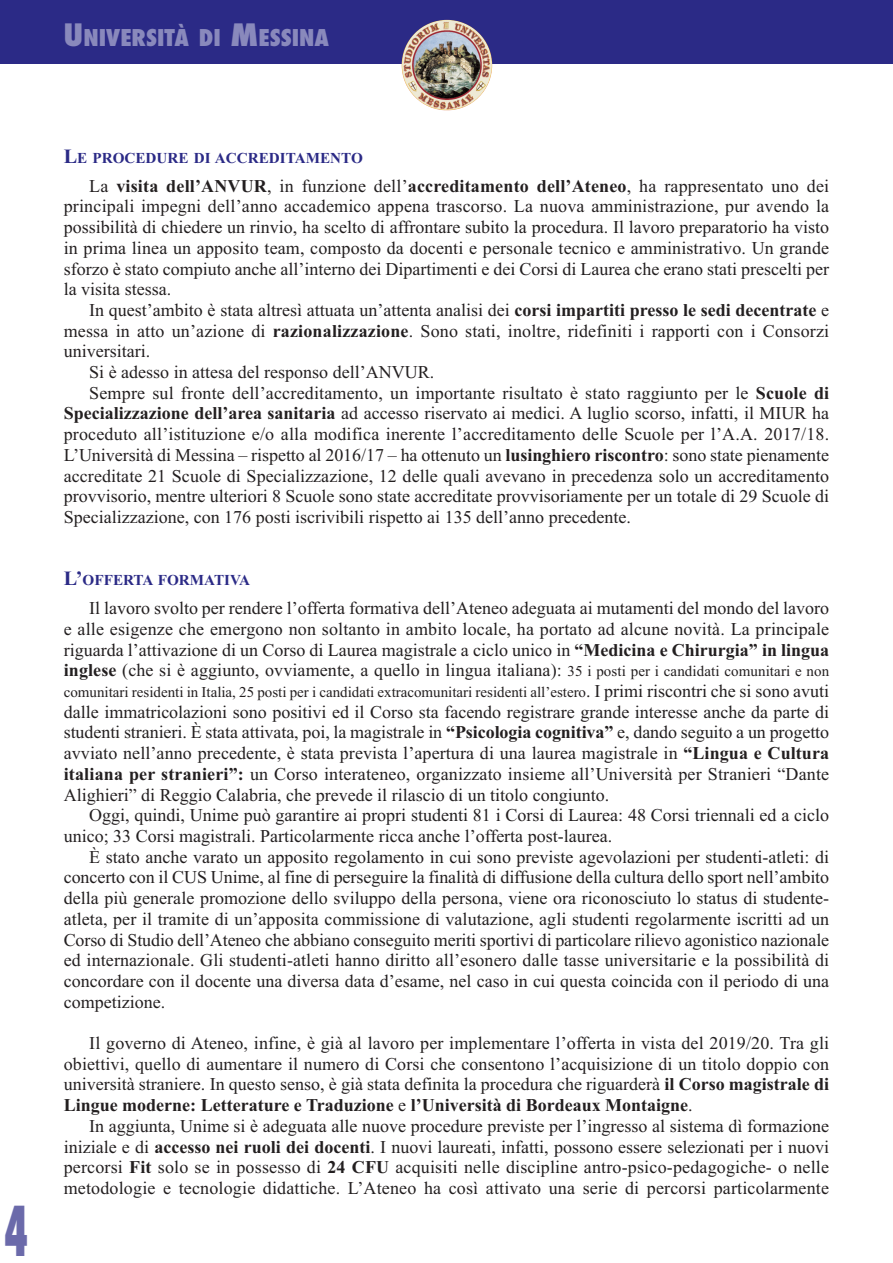
<style>
.page{position:relative;width:893px;height:1263px;background:#fff}
.page>*{position:absolute;margin:0;border:0;box-sizing:border-box;transform-origin:0 0}
.t1{font:800 condensed 66.75px "Futura";color:rgb(43 42 134/.7);scale:.6 1}
.t2{font:800 condensed 22.5px "Futura";color:rgb(255 255 255/.45);scale:1.07 1}
.t3{font:18px/20.7px "Times New Roman";color:#231f20;text-align:justify}
.t4{font:700 15.15px "Times New Roman";color:#2b2a86}
.t5{font:15px "Times New Roman";color:#231f20}
.s1{font-size:30px}
.s2{font-size:20.25px}
.s3{font-weight:700}
.s4{font-size:15px}
.s5{font-size:18px}
</style>
<div class="page">
<div style="left:0;top:0;width:893px;height:64px;background:#2b2a86"></div>
<img style="left:402px;top:20px;width:90px;height:90px;border-radius:50%">
<p class="t2" style="left:64px;top:25px;width:250px"><span class="s1">U</span>NIVERSITÀ DI <span class="s1">M</span>ESSINA</p>
<h1 class="t1" style="left:4px;top:1193px;width:42px">4</h1>
<p class="t4" style="left:64px;top:148px;width:301px"><span class="s2">L</span>E PROCEDURE DI ACCREDITAMENTO</p>
<p class="t3" style="left:64px;top:175px;width:767px;text-indent:26px">La <span class="s3">visita dell’ANVUR</span>, in funzione dell’<span class="s3">accreditamento dell’Ateneo</span>, ha rappresentato uno dei principali impegni dell’anno accademico appena trascorso. La nuova amministrazione, pur avendo la possibilità di chiedere un rinvio, ha scelto di affrontare subito la procedura. Il lavoro preparatorio ha visto in prima linea un apposito team, composto da docenti e personale tecnico e amministrativo. Un grande sforzo è stato compiuto anche all’interno dei Dipartimenti e dei Corsi di Laurea che erano stati prescelti per la visita stessa.</p>
<p class="t3" style="left:89px;top:299px;width:741px">In quest’ambito è stata altresì attuata un’attenta analisi dei <span class="s3">corsi impartiti presso le sedi decentrate</span> e</p>
<p class="t3" style="left:64px;top:320px;width:767px">messa in atto un’azione di <span class="s3">razionalizzazione</span>. Sono stati, inoltre, ridefiniti i rapporti con i Consorzi</p>
<p class="t3" style="left:64px;top:341px;width:88px">universitari.</p>
<p class="t3" style="left:89px;top:361px;width:346px">Si è adesso in attesa del responso dell’ANVUR.</p>
<p class="t3" style="left:89px;top:382px;width:741px">Sempre sul fronte dell’accreditamento, un importante risultato è stato raggiunto per le <span class="s3">Scuole di</span></p>
<p class="t3" style="left:64px;top:403px;width:767px"><span class="s3">Specializzazione dell’area sanitaria</span> ad accesso riservato ai medici. A luglio scorso, infatti, il MIUR ha</p>
<p class="t3" style="left:64px;top:424px;width:767px">proceduto all’istituzione e/o alla modifica inerente l’accreditamento delle Scuole per l’A.A. 2017/18.</p>
<p class="t3" style="left:64px;top:444px;width:767px">L’Università di Messina – rispetto al 2016/17 – ha ottenuto un <span class="s3">lusinghiero riscontro</span>: sono state pienamente</p>
<p class="t3" style="left:64px;top:465px;width:767px">accreditate 21 Scuole di Specializzazione, 12 delle quali avevano in precedenza solo un accreditamento</p>
<p class="t3" style="left:64px;top:486px;width:767px">provvisorio, mentre ulteriori 8 Scuole sono state accreditate provvisoriamente per un totale di 29 Scuole di</p>
<p class="t3" style="left:64px;top:506px;width:569px">Specializzazione, con 176 posti iscrivibili rispetto ai 135 dell’anno precedente.</p>
<p class="t4" style="left:64px;top:571px;width:188px"><span class="s2">L’</span>OFFERTA FORMATIVA</p>
<p class="t3" style="left:64px;top:598px;width:767px;text-indent:26px">Il lavoro svolto per rendere l’offerta formativa dell’Ateneo adeguata ai mutamenti del mondo del lavoro e alle esigenze che emergono non soltanto in ambito locale, ha portato ad alcune novità. La principale riguarda l’attivazione di un Corso di Laurea magistrale a ciclo unico in <span class="s3">“Medicina e Chirurgia” in lingua inglese</span> (che si è aggiunto, ovviamente, a quello in lingua italiana): <span class="s4">35 i posti per i candidati comunitari e non</span></p>
<p class="t5" style="left:64px;top:683px;width:767px">comunitari residenti in Italia, 25 posti per i candidati extracomunitari residenti all’estero<span class="s5">. I primi riscontri che si sono avuti</span></p>
<p class="t3" style="left:64px;top:701px;width:767px">dalle immatricolazioni sono positivi ed il Corso sta facendo registrare grande interesse anche da parte di studenti stranieri. È stata attivata, poi, la magistrale in <span class="s3">“Psicologia cognitiva”</span> e, dando seguito a un progetto avviato nell’anno precedente, è stata prevista l’apertura di una laurea magistrale in <span class="s3">“Lingua e Cultura italiana per stranieri”:</span> un Corso interateneo, organizzato insieme all’Università per Stranieri “Dante Alighieri” di Reggio Calabria, che prevede il rilascio di un titolo congiunto.</p>
<p class="t3" style="left:64px;top:805px;width:767px;text-indent:26px">Oggi, quindi, Unime può garantire ai propri studenti 81 i Corsi di Laurea: 48 Corsi triennali ed a ciclo unico; 33 Corsi magistrali. Particolarmente ricca anche l’offerta post-laurea.</p>
<p class="t3" style="left:64px;top:846px;width:767px;text-indent:26px">È stato anche varato un apposito regolamento in cui sono previste agevolazioni per studenti-atleti: di concerto con il CUS Unime, al fine di perseguire la finalità di diffusione della cultura dello sport nell’ambito della più generale promozione dello sviluppo della persona, viene ora riconosciuto lo status di studente&shy;atleta, per il tramite di un’apposita commissione di valutazione, agli studenti regolarmente iscritti ad un Corso di Studio dell’Ateneo che abbiano conseguito meriti sportivi di particolare rilievo agonistico nazionale ed internazionale. Gli studenti-atleti hanno diritto all’esonero dalle tasse universitarie e la possibilità di concordare con il docente una diversa data d’esame, nel caso in cui questa coincida con il periodo di una competizione.</p>
<p class="t3" style="left:64px;top:1032px;width:767px;text-indent:26px">Il governo di Ateneo, infine, è già al lavoro per implementare l’offerta in vista del 2019/20. Tra gli obiettivi, quello di aumentare il numero di Corsi che consentono l’acquisizione di un titolo doppio con università straniere. In questo senso, è già stata definita la procedura che riguarderà <span class="s3">il Corso magistrale di Lingue moderne: Letterature e Traduzione</span> e <span class="s3">l’Università di Bordeaux Montaigne</span>.</p>
<p class="t3" style="left:64px;top:1115px;width:767px;text-indent:26px">In aggiunta, Unime si è adeguata alle nuove procedure previste per l’ingresso al sistema dì formazione iniziale e di <span class="s3">accesso nei ruoli dei docenti</span>. I nuovi laureati, infatti, possono essere selezionati per i nuovi percorsi <span class="s3">Fit</span> solo se in possesso di <span class="s3">24 CFU</span> acquisiti nelle discipline antro-psico-pedagogiche- o nelle metodologie e tecnologie didattiche. L’Ateneo ha così attivato una serie di percorsi particolarmente</p>
</div>
